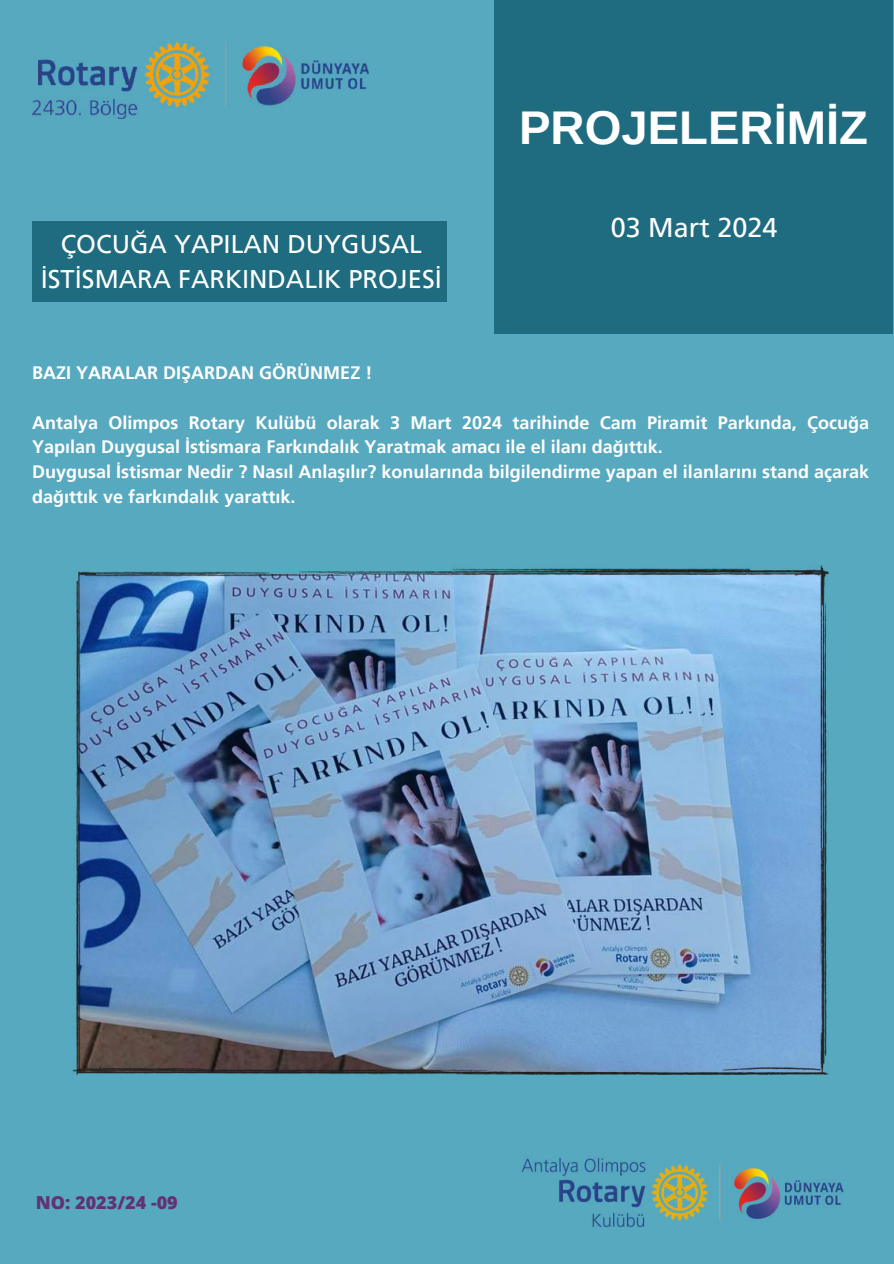
<style>
.page{position:relative;width:894px;height:1264px;background:#fff}
.page>*{position:absolute;margin:0;border:0;box-sizing:border-box;transform-origin:0 0}
.t1{font:700 47.25px "Arimo";color:#fff}
.t2{font:27px "Frutiger LT Pro";color:#fff}
.t3{font:25.5px/34.8px "Frutiger LT Pro";color:#fff;text-align:center}
.t4{font:700 18px/24.8px "Frutiger LT Pro";color:#fff}
.t5{font:800 18px "Open Sans";color:#623372}
</style>
<div class="page">
<div style="left:0;top:0;width:893px;height:1263px;background:#57a9bf"></div>
<img style="left:32px;top:42px;width:336px;height:77px">
<img style="left:521px;top:1157px;width:323px;height:71px">
<div style="left:494px;top:0;width:398px;height:333px;background:#1f6b7f"></div>
<div style="left:32px;top:221px;width:414px;height:81px;background:#1f6b7f"></div>
<img style="left:72px;top:566px;width:756px;height:508px">
<h3 class="t3" style="left:41px;top:226px;width:402px">ÇOCUĞA YAPILAN DUYGUSAL<br>İSTİSMARA FARKINDALIK PROJESİ</h3>
<h1 class="t1" style="left:519px;top:101px;width:350px">PROJELERİMİZ</h1>
<h2 class="t2" style="left:610px;top:211px;width:168px">03 Mart 2024</h2>
<p class="t4" style="left:32px;top:360px;width:342px">BAZI YARALAR DIŞARDAN GÖRÜNMEZ !</p>
<p class="t4" style="left:32px;top:410px;width:838px">Antalya Olimpos Rotary Kulübü olarak 3 Mart 2024 tarihinde Cam Piramit Parkında, Çocuğa Yapılan Duygusal İstismara Farkındalık Yaratmak amacı ile el ilanı dağıttık.<br>Duygusal İstismar Nedir ? Nasıl Anlaşılır? konularında bilgilendirme yapan el ilanlarını stand açarak dağıttık ve farkındalık yarattık.</p>
<p class="t5" style="left:36px;top:1190px;width:143px">NO: 2023/24 -09</p>
</div>
